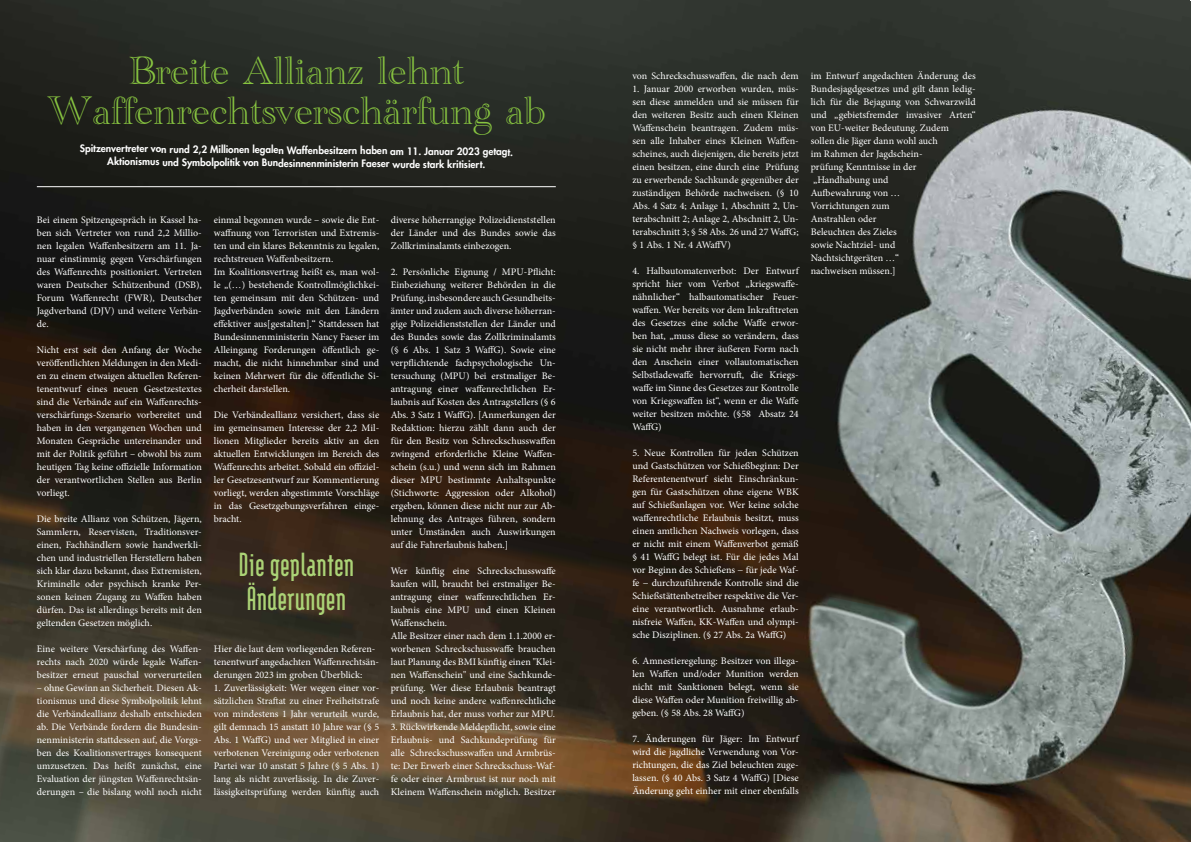
<style>
.page{position:relative;width:1191px;height:842px;background:#fff}
.page>*{position:absolute;margin:0;border:0;box-sizing:border-box;transform-origin:0 0}
.t1{font:41px/40px "Academy Engraved Let Plain";color:#87c440;text-align:center}
.t2{font:700 40px/34px "Modular";color:#abd376}
.t3{font:10px/13px "Minion Pro";color:#fff;text-align:justify}
.t4{font:800 10px/12.8px "Futura Std";color:#fff;text-align:center}
</style>
<div class="page">
<img style="left:0;top:0;width:1191px;height:842px">
<hr style="left:37px;top:186px;width:519px;height:1px;background:#fff">
<h1 class="t1" style="left:47px;top:48px;width:500px">Breite Allianz lehnt<br>Waffenrechtsverschärfung ab</h1>
<p class="t4" style="left:80px;top:140px;width:435px;rotate:1deg">Spitzenvertreter von rund 2,2 Millionen legalen Waffenbesitzern haben am 11. Januar 2023 getagt.<br>Aktionismus und Symbolpolitik von Bundesinnenministerin Faeser wurde stark kritisiert.</p>
<p class="t3" style="left:37px;top:213px;width:166px">Bei einem Spitzengespräch in Kassel ha&shy;ben sich Vertreter von rund 2,2 Millio&shy;nen legalen Waffenbesitzern am 11. Ja&shy;nuar einstimmig gegen Verschärfungen des Waffenrechts positioniert. Vertreten waren Deutscher Schützenbund (DSB), Forum Waffenrecht (FWR), Deutscher Jagdverband (DJV) und weitere Verbän&shy;de.</p>
<p class="t3" style="left:37px;top:343px;width:166px">Nicht erst seit den Anfang der Woche veröffentlichten Meldungen in den Medi&shy;en zu einem etwaigen aktuellen Referen&shy;tenentwurf eines neuen Gesetzestextes sind die Verbände auf ein Waffenrechts&shy;verschärfungs-Szenario vorbereitet und haben in den vergangenen Wochen und Monaten Gespräche untereinander und mit der Politik geführt – obwohl bis zum heutigen Tag keine offizielle Information der verantwortlichen Stellen aus Berlin vorliegt.</p>
<p class="t3" style="left:37px;top:512px;width:166px">Die breite Allianz von Schützen, Jägern, Sammlern, Reservisten, Traditionsver&shy;einen, Fachhändlern sowie handwerkli&shy;chen und industriellen Herstellern haben sich klar dazu bekannt, dass Extremisten, Kriminelle oder psychisch kranke Per&shy;sonen keinen Zugang zu Waffen haben dürfen. Das ist allerdings bereits mit den geltenden Gesetzen möglich.</p>
<p class="t3" style="left:37px;top:642px;width:166px">Eine weitere Verschärfung des Waffen&shy;rechts nach 2020 würde legale Waffen&shy;besitzer erneut pauschal vorverurteilen</p>
<p class="t3" style="left:37px;top:681px;width:166px">– ohne Gewinn an Sicherheit. Diesen Ak&shy;tionismus und diese Symbolpolitik lehnt die Verbändeallianz deshalb entschieden ab. Die Verbände fordern die Bundesin&shy;nenministerin stattdessen auf, die Vorga&shy;ben des Koalitionsvertrages konsequent umzusetzen. Das heißt zunächst, eine Evaluation der jüngsten Waffenrechtsän&shy;derungen – die bislang wohl noch nicht</p>
<p class="t3" style="left:214px;top:213px;width:167px;text-align:left">einmal begonnen wurde – sowie die Ent&shy;waffnung von Terroristen und Extremis&shy;ten und ein klares Bekenntnis zu legalen, rechtstreuen Waffenbesitzern.<br>Im Koalitionsvertrag heißt es, man wol&shy;le „(…) bestehende Kontrollmöglichkei&shy;ten gemeinsam mit den Schützen- und Jagdverbänden sowie mit den Ländern effektiver aus[gestalten].“ Stattdessen hat Bundesinnenministerin Nancy Faeser im Alleingang Forderungen öffentlich ge&shy;macht, die nicht hinnehmbar sind und keinen Mehrwert für die öffentliche Si&shy;cherheit darstellen.</p>
<p class="t3" style="left:214px;top:408px;width:167px">Die Verbändeallianz versichert, dass sie im gemeinsamen Interesse der 2,2 Mil&shy;lionen Mitglieder bereits aktiv an den aktuellen Entwicklungen im Bereich des Waffenrechts arbeitet. Sobald ein offiziel&shy;ler Gesetzesentwurf zur Kommentierung vorliegt, werden abgestimmte Vorschläge in das Gesetzgebungsverfahren einge&shy;bracht.</p>
<h2 class="t2" style="left:238px;top:547px;width:117px">Die geplanten<br>Änderungen</h2>
<p class="t3" style="left:214px;top:642px;width:167px;text-align:left">Hier die laut dem vorliegenden Referen&shy;tenentwurf angedachten Waffenrechtsän&shy;derungen 2023 im groben Überblick:</p>
<p class="t3" style="left:214px;top:681px;width:167px">1. Zuverlässigkeit: Wer wegen einer vor&shy;sätzlichen Straftat zu einer Freiheitstrafe von mindestens 1 Jahr verurteilt wurde, gilt demnach 15 anstatt 10 Jahre war (§ 5<br>Abs. 1 WaffG) und wer Mitglied in einer verbotenen Vereinigung oder verbotenen Partei war 10 anstatt 5 Jahre (§ 5 Abs. 1) lang als nicht zuverlässig. In die Zuver&shy;lässigkeitsprüfung werden künftig auch</p>
<p class="t3" style="left:391px;top:213px;width:166px">diverse höherrangige Polizeidienststellen der Länder und des Bundes sowie das Zollkriminalamts einbezogen.</p>
<p class="t3" style="left:391px;top:265px;width:166px">2. Persönliche Eignung / MPU-Pflicht:<br>Einbeziehung weiterer Behörden in die Prüfung, insbesondere auch Gesundheits&shy;ämter und zudem auch diverse höherran&shy;gige Polizeidienststellen der Länder und des Bundes sowie das Zollkriminalamts (§ 6 Abs. 1 Satz 3 WaffG). Sowie eine verpflichtende fachpsychologische Un&shy;tersuchung (MPU) bei erstmaliger Be&shy;antragung einer waffenrechtlichen Er&shy;laubnis auf Kosten des Antragstellers (§ 6<br>Abs. 3 Satz 1 WaffG). [Anmerkungen der Redaktion: hierzu zählt dann auch der für den Besitz von Schreckschusswaffen zwingend erforderliche Kleine Waffen&shy;schein (s.u.) und wenn sich im Rahmen dieser MPU bestimmte Anhaltspunkte (Stichworte: Aggression oder Alkohol) ergeben, können diese nicht nur zur Ab&shy;lehnung des Antrages führen, sondern unter Umständen auch Auswirkungen auf die Fahrerlaubnis haben.]</p>
<p class="t3" style="left:391px;top:564px;width:166px;text-align:left">Wer künftig eine Schreckschusswaffe kaufen will, braucht bei erstmaliger Be&shy;antragung einer waffenrechtlichen Er&shy;laubnis eine MPU und einen Kleinen Waffenschein.<br>Alle Besitzer einer nach dem 1.1.2000 er&shy;worbenen Schreckschusswaffe brauchen laut Planung des BMI künftig einen "Klei&shy;nen Waffenschein" und eine Sachkunde&shy;prüfung. Wer diese Erlaubnis beantragt und noch keine andere waffenrechtliche Erlaubnis hat, der muss vorher zur MPU.</p>
<p class="t3" style="left:391px;top:720px;width:166px">3. Rückwirkende Meldepflicht, sowie eine Erlaubnis- und Sachkundeprüfung für alle Schreckschusswaffen und Armbrüs&shy;te: Der Erwerb einer Schreckschuss-Waf&shy;fe oder einer Armbrust ist nur noch mit Kleinem Waffenschein möglich. Besitzer</p>
<p class="t3" style="left:632px;top:69px;width:168px">von Schreckschusswaffen, die nach dem</p>
<p class="t3" style="left:632px;top:82px;width:168px">1. Januar 2000 erworben wurden, müs&shy;sen diese anmelden und sie müssen für den weiteren Besitz auch einen Kleinen Waffenschein beantragen. Zudem müs&shy;sen alle Inhaber eines Kleinen Waffen&shy;scheines, auch diejenigen, die bereits jetzt einen besitzen, eine durch eine Prüfung zu erwerbende Sachkunde gegenüber der zuständigen Behörde nachweisen. (§ 10<br>Abs. 4 Satz 4; Anlage 1, Abschnitt 2, Un&shy;terabschnitt 2; Anlage 2, Abschnitt 2, Un&shy;terabschnitt 3; § 58 Abs. 26 und 27 WaffG; § 1 Abs. 1 Nr. 4 AWaffV)</p>
<p class="t3" style="left:632px;top:264px;width:168px">4. Halbautomatenverbot: Der Entwurf spricht hier vom Verbot „kriegswaffe&shy;nähnlicher“ halbautomatischer Feuer&shy;waffen. Wer bereits vor dem Inkrafttreten des Gesetzes eine solche Waffe erwor&shy;ben hat, „muss diese so verändern, dass sie nicht mehr ihrer äußeren Form nach den Anschein einer vollautomatischen Selbstladewaffe hervorruft, die Kriegs&shy;waffe im Sinne des Gesetzes zur Kontrolle von Kriegswaffen ist“, wenn er die Waffe weiter besitzen möchte. (§58 Absatz 24<br>WaffG)</p>
<p class="t3" style="left:632px;top:446px;width:168px">5. Neue Kontrollen für jeden Schützen und Gastschützen vor Schießbeginn: Der Referentenentwurf sieht Einschränkun&shy;gen für Gastschützen ohne eigene WBK auf Schießanlagen vor. Wer keine solche waffenrechtliche Erlaubnis besitzt, muss einen amtlichen Nachweis vorlegen, dass er nicht mit einem Waffenverbot gemäß § 41 WaffG belegt ist. Für die jedes Mal vor Beginn des Schießens − für jede Waf&shy;fe − durchzuführende Kontrolle sind die Schießstättenbetreiber respektive die Ver&shy;eine verantwortlich. Ausnahme erlaub&shy;nisfreie Waffen, KK-Waffen und olympi&shy;sche Disziplinen. (§ 27 Abs. 2a WaffG)</p>
<p class="t3" style="left:632px;top:654px;width:168px">6. Amnestieregelung: Besitzer von illega&shy;len Waffen und/oder Munition werden nicht mit Sanktionen belegt, wenn sie diese Waffen oder Munition freiwillig ab&shy;geben. (§ 58 Abs. 28 WaffG)</p>
<p class="t3" style="left:632px;top:732px;width:168px">7. Änderungen für Jäger: Im Entwurf wird die jagdliche Verwendung von Vor&shy;richtungen, die das Ziel beleuchten zuge&shy;lassen. (§ 40 Abs. 3 Satz 4 WaffG) [Diese Änderung geht einher mit einer ebenfalls</p>
<p class="t3" style="left:810px;top:69px;width:166px;text-align:left">im Entwurf angedachten Änderung des<br>Bundesjagdgesetzes und gilt dann ledig&shy;lich für die Bejagung von Schwarzwild und „gebietsfremder invasiver Arten“ von EU-weiter Bedeutung. Zudem<br>sollen die Jäger dann wohl auch<br>im Rahmen der Jagdschein-<br>prüfung Kenntnisse in der „Handhabung und<br>Aufbewahrung von …<br>Vorrichtungen zum<br>Anstrahlen oder<br>Beleuchten des Zieles<br>sowie Nachtziel- und<br>Nachtsichtgeräten …“<br>nachweisen müssen.]</p>
</div>
